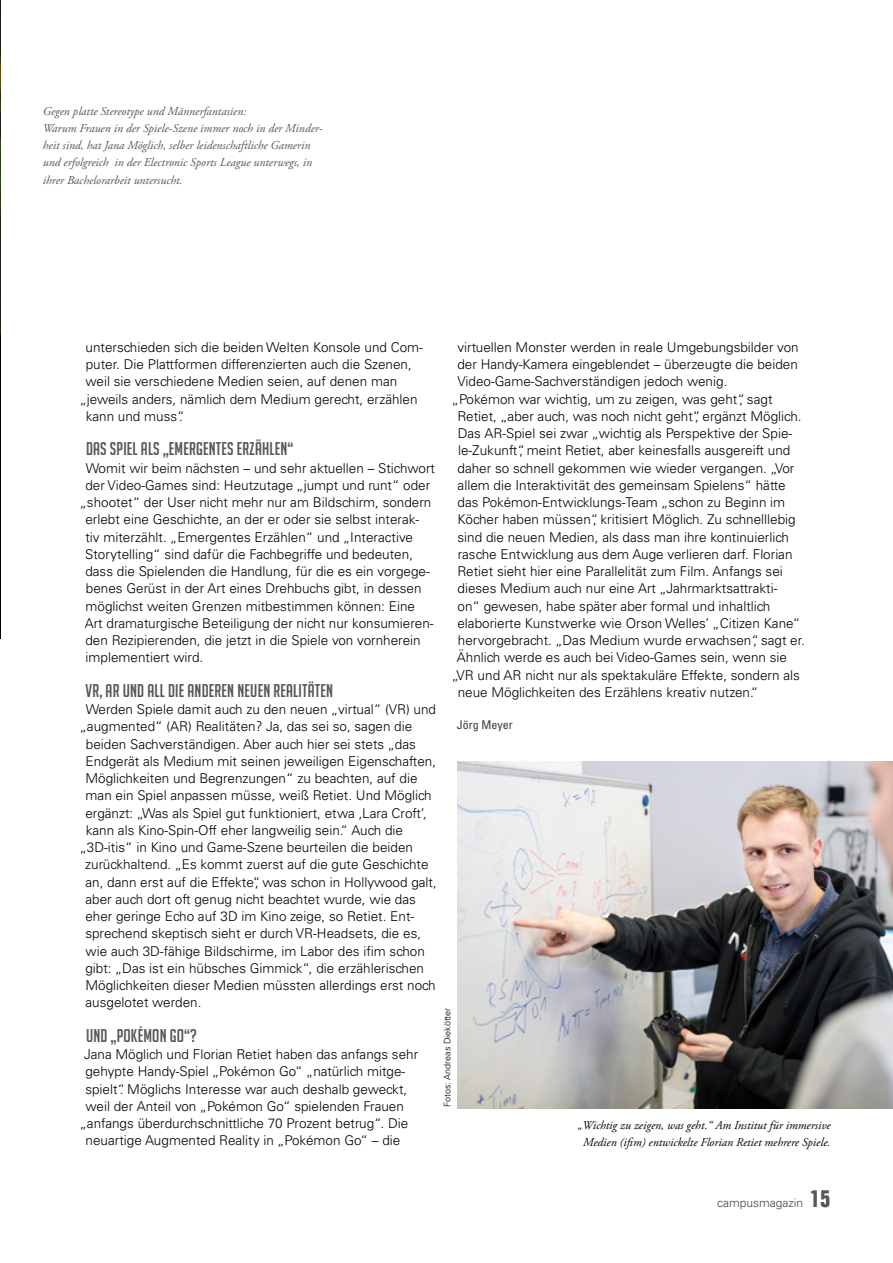
<style>
.page{position:relative;width:893px;height:1263px;background:#fff}
.page>*{position:absolute;margin:0;border:0;box-sizing:border-box;transform-origin:0 0}
.t1{font:18px "Big Noodle Titling";letter-spacing:.01em;color:#565655}
.t2{font:300 13.5px "Univers LT Std";color:#000}
.t3{font:italic 12px/17.2px "Adobe Garamond Pro";color:#565655}
.t4{font:italic 12px/17.2px "Adobe Garamond Pro";color:#000;text-align:center}
.t5{font:300 12px "Univers LT Std";color:#434342}
.t6{font:condensed 12px "Univers LT Std";color:#3a3a39}
.t7{font:300 9px "Univers LT Std";color:#000}
.s1{font-family:"Folio";font-weight:700;font-stretch:condensed;font-size:24px;color:#565655}
</style>
<div class="page">
<img style="left:0;top:0;width:1px;height:639px">
<img style="left:457px;top:761px;width:436px;height:348px">
<p class="t3" style="left:43px;top:103px;width:281px">Gegen platte Stereotype und Männerfantasien:<br>Warum Frauen in der Spiele-Szene immer noch in der Minder&shy;heit sind, hat Jana Möglich, selber leidenschaftliche Gamerin und erfolgreich in der Electronic Sports League unterwegs, in ihrer Bachelorarbeit untersucht.</p>
<p class="t2" style="left:86px;top:339px;width:339px">unterschieden sich die beiden Welten Konsole und Com-</p>
<p class="t2" style="left:86px;top:356px;width:328px">puter. Die Plattformen differenzierten auch die Szenen,</p>
<p class="t2" style="left:86px;top:373px;width:313px">weil sie verschiedene Medien seien, auf denen man</p>
<p class="t2" style="left:79px;top:391px;width:340px">„jeweils anders, nämlich dem Medium gerecht, erzählen</p>
<p class="t2" style="left:86px;top:408px;width:101px">kann und muss“.</p>
<h1 class="t1" style="left:86px;top:439px;width:209px">DAS SPIEL ALS „EMERGENTES ERZÄHLEN“</h1>
<p class="t2" style="left:86px;top:460px;width:351px">Womit wir beim nächsten – und sehr aktuellen – Stichwort</p>
<p class="t2" style="left:85px;top:477px;width:346px">der Video-Games sind: Heutzutage „jumpt und runt“ oder</p>
<p class="t2" style="left:79px;top:494px;width:354px">„shootet“ der User nicht mehr nur am Bildschirm, sondern</p>
<p class="t2" style="left:85px;top:511px;width:336px">erlebt eine Geschichte, an der er oder sie selbst interak-</p>
<p class="t2" style="left:85px;top:529px;width:329px">tiv miterzählt. „Emergentes Erzählen“ und „Interactive</p>
<p class="t2" style="left:85px;top:546px;width:329px">Storytelling“ sind dafür die Fachbegriffe und bedeuten,</p>
<p class="t2" style="left:85px;top:563px;width:346px">dass die Spielenden die Handlung, für die es ein vorgege-</p>
<p class="t2" style="left:86px;top:580px;width:337px">benes Gerüst in der Art eines Drehbuchs gibt, in dessen</p>
<p class="t2" style="left:86px;top:598px;width:331px">möglichst weiten Grenzen mitbestimmen können: Eine</p>
<p class="t2" style="left:85px;top:615px;width:350px">Art dramaturgische Beteiligung der nicht nur konsumieren-</p>
<p class="t2" style="left:85px;top:632px;width:337px">den Rezipierenden, die jetzt in die Spiele von vornherein</p>
<p class="t2" style="left:86px;top:649px;width:119px">implementiert wird.</p>
<h1 class="t1" style="left:86px;top:681px;width:249px">VR, AR UND ALL DIE ANDEREN NEUEN REALITÄTEN</h1>
<p class="t2" style="left:86px;top:701px;width:352px">Werden Spiele damit auch zu den neuen „virtual“ (VR) und</p>
<p class="t2" style="left:79px;top:718px;width:334px">„augmented“ (AR) Realitäten? Ja, das sei so, sagen die</p>
<p class="t2" style="left:86px;top:736px;width:332px">beiden Sachverständigen. Aber auch hier sei stets „das</p>
<p class="t2" style="left:85px;top:753px;width:352px">Endgerät als Medium mit seinen jeweiligen Eigenschaften,</p>
<p class="t2" style="left:86px;top:770px;width:334px">Möglichkeiten und Begrenzungen“ zu beachten, auf die</p>
<p class="t2" style="left:86px;top:787px;width:348px">man ein Spiel anpassen müsse, weiß Retiet. Und Möglich</p>
<p class="t2" style="left:85px;top:805px;width:343px">ergänzt: „Was als Spiel gut funktioniert, etwa ‚Lara Croft’,</p>
<p class="t2" style="left:86px;top:822px;width:319px">kann als Kino-Spin-Off eher langweilig sein.“ Auch die</p>
<p class="t2" style="left:79px;top:839px;width:335px">„3D-itis“ in Kino und Game-Szene beurteilen die beiden</p>
<p class="t2" style="left:85px;top:856px;width:345px">zurückhaltend. „Es kommt zuerst auf die gute Geschichte</p>
<p class="t2" style="left:86px;top:874px;width:353px">an, dann erst auf die Effekte“, was schon in Hollywood galt,</p>
<p class="t2" style="left:86px;top:891px;width:332px">aber auch dort oft genug nicht beachtet wurde, wie das</p>
<p class="t2" style="left:85px;top:908px;width:330px">eher geringe Echo auf 3D im Kino zeige, so Retiet. Ent-</p>
<p class="t2" style="left:85px;top:925px;width:337px">sprechend skeptisch sieht er durch VR-Headsets, die es,</p>
<p class="t2" style="left:86px;top:943px;width:341px">wie auch 3D-fähige Bildschirme, im Labor des ifim schon</p>
<p class="t2" style="left:85px;top:960px;width:340px">gibt: „Das ist ein hübsches Gimmick“, die erzählerischen</p>
<p class="t2" style="left:86px;top:977px;width:352px">Möglichkeiten dieser Medien müssten allerdings erst noch</p>
<p class="t2" style="left:86px;top:994px;width:118px">ausgelotet werden.</p>
<h1 class="t1" style="left:86px;top:1026px;width:112px">UND „POKÉMON GO“?</h1>
<p class="t2" style="left:84px;top:1046px;width:335px">Jana Möglich und Florian Retiet haben das anfangs sehr</p>
<p class="t2" style="left:85px;top:1063px;width:321px">gehypte Handy-Spiel „Pokémon Go“ „natürlich mitge-</p>
<p class="t2" style="left:85px;top:1081px;width:323px">spielt“. Möglichs Interesse war auch deshalb geweckt,</p>
<p class="t2" style="left:86px;top:1098px;width:320px">weil der Anteil von „Pokémon Go“ spielenden Frauen</p>
<p class="t2" style="left:79px;top:1115px;width:330px">„anfangs überdurchschnittliche 70 Prozent betrug“. Die</p>
<p class="t2" style="left:86px;top:1132px;width:316px">neuartige Augmented Reality in „Pokémon Go“ – die</p>
<p class="t2" style="left:457px;top:339px;width:343px">virtuellen Monster werden in reale Umgebungsbilder von</p>
<p class="t2" style="left:457px;top:356px;width:342px">der Handy-Kamera eingeblendet – überzeugte die beiden</p>
<p class="t2" style="left:457px;top:373px;width:272px">Video-Game-Sachverständigen jedoch wenig.</p>
<p class="t2" style="left:451px;top:391px;width:322px">„Pokémon war wichtig, um zu zeigen, was geht“, sagt</p>
<p class="t2" style="left:457px;top:408px;width:346px">Retiet, „aber auch, was noch nicht geht“, ergänzt Möglich.</p>
<p class="t2" style="left:458px;top:425px;width:336px">Das AR-Spiel sei zwar „wichtig als Perspektive der Spie-</p>
<p class="t2" style="left:458px;top:442px;width:334px">le-Zukunft“, meint Retiet, aber keinesfalls ausgereift und</p>
<p class="t2" style="left:457px;top:460px;width:338px">daher so schnell gekommen wie wieder vergangen. „Vor</p>
<p class="t2" style="left:458px;top:477px;width:330px">allem die Interaktivität des gemeinsam Spielens“ hätte</p>
<p class="t2" style="left:457px;top:494px;width:329px">das Pokémon-Entwicklungs-Team „schon zu Beginn im</p>
<p class="t2" style="left:457px;top:511px;width:340px">Köcher haben müssen“, kritisiert Möglich. Zu schnelllebig</p>
<p class="t2" style="left:457px;top:529px;width:333px">sind die neuen Medien, als dass man ihre kontinuierlich</p>
<p class="t2" style="left:458px;top:546px;width:336px">rasche Entwicklung aus dem Auge verlieren darf. Florian</p>
<p class="t2" style="left:458px;top:563px;width:327px">Retiet sieht hier eine Parallelität zum Film. Anfangs sei</p>
<p class="t2" style="left:457px;top:580px;width:321px">dieses Medium auch nur eine Art „Jahrmarktsattrakti-</p>
<p class="t2" style="left:457px;top:598px;width:314px">on“ gewesen, habe später aber formal und inhaltlich</p>
<p class="t2" style="left:457px;top:615px;width:344px">elaborierte Kunstwerke wie Orson Welles’ „Citizen Kane“</p>
<p class="t2" style="left:458px;top:632px;width:349px">hervorgebracht. „Das Medium wurde erwachsen“, sagt er.</p>
<p class="t2" style="left:457px;top:649px;width:332px">Ähnlich werde es auch bei Video-Games sein, wenn sie</p>
<p class="t2" style="left:451px;top:667px;width:350px">„VR und AR nicht nur als spektakuläre Effekte, sondern als</p>
<p class="t2" style="left:458px;top:684px;width:302px">neue Möglichkeiten des Erzählens kreativ nutzen.“</p>
<p class="t6" style="left:457px;top:717px;width:57px">Jörg Meyer</p>
<p class="t7" style="left:442px;top:1107px;width:100px;rotate:-90deg">Fotos: Andreas Diekötter</p>
<p class="t4" style="left:578px;top:1117px;width:254px">„Wichtig zu zeigen, was geht.“ Am Institut für immersive<br>Medien (ifim) entwickelte Florian Retiet mehrere Spiele.</p>
<p class="t5" style="left:717px;top:1196px;width:115px">campusmagazin <span class="s1">15</span></p>
</div>
